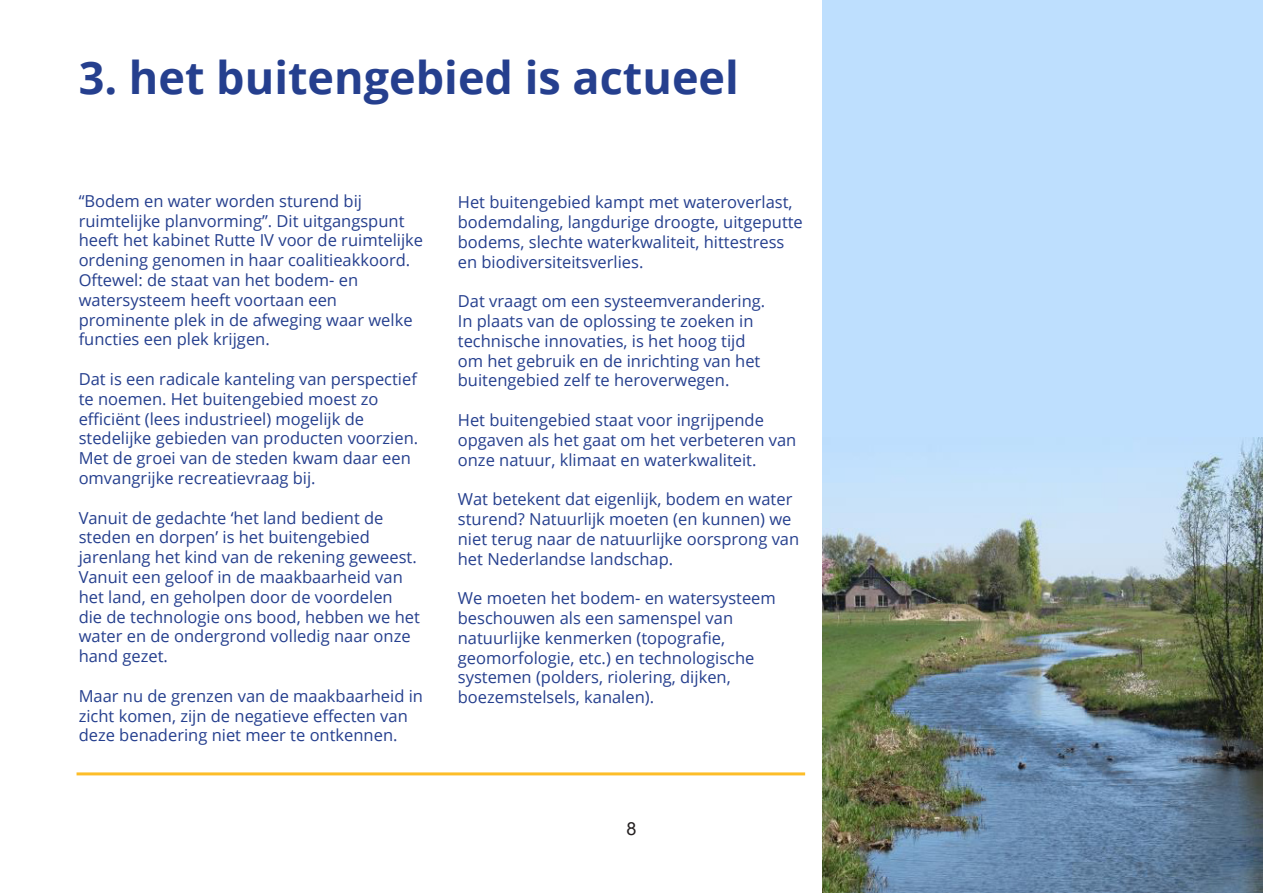
<style>
.page{position:relative;width:1263px;height:893px;background:#fff}
.page>*{position:absolute;margin:0;border:0;box-sizing:border-box;transform-origin:0 0}
.t1{font:700 45px "Open Sans";color:#253f8e}
.t2{font:18px "Arial";color:#231f20}
.t3{font:16.5px/19.8px "Open Sans";color:#253f8e}
</style>
<div class="page">
<div style="left:822px;top:0;width:441px;height:893px;background:#bedffe"></div>
<img style="left:822px;top:438px;width:440px;height:455px">
<hr style="left:77px;top:772px;width:728px;height:3px;background:#fdbd28">
<hr style="left:1262px;top:0;width:1px;height:893px;background:#a6d5cb">
<p class="t1" style="left:79px;top:46px;width:662px">3. het buitengebied is actueel</p>
<p class="t3" style="left:79px;top:190px;width:346px">“Bodem en water worden sturend bij ruimtelijke planvorming”. Dit uitgangspunt heeft het kabinet Rutte IV voor de ruimtelijke ordening genomen in haar coalitieakkoord.<br>Oftewel: de staat van het bodem- en watersysteem heeft voortaan een prominente plek in de afweging waar welke functies een plek krijgen.</p>
<p class="t3" style="left:79px;top:369px;width:341px">Dat is een radicale kanteling van perspectief te noemen. Het buitengebied moest zo efficiënt (lees industrieel) mogelijk de stedelijke gebieden van producten voorzien.<br>Met de groei van de steden kwam daar een omvangrijke recreatievraag bij.</p>
<p class="t3" style="left:79px;top:507px;width:340px">Vanuit de gedachte ‘het land bedient de steden en dorpen’ is het buitengebied jarenlang het kind van de rekening geweest.</p>
<p class="t3" style="left:79px;top:567px;width:343px">Vanuit een geloof in de maakbaarheid van het land, en geholpen door de voordelen die de technologie ons bood, hebben we het water en de ondergrond volledig naar onze hand gezet.</p>
<p class="t3" style="left:79px;top:685px;width:346px">Maar nu de grenzen van de maakbaarheid in zicht komen, zijn de negatieve effecten van deze benadering niet meer te ontkennen.</p>
<p class="t3" style="left:458px;top:192px;width:347px">Het buitengebied kampt met wateroverlast, bodemdaling, langdurige droogte, uitgeputte bodems, slechte waterkwaliteit, hittestress en biodiversiteitsverlies.</p>
<p class="t3" style="left:458px;top:291px;width:309px">Dat vraagt om een systeemverandering.<br>In plaats van de oplossing te zoeken in technische innovaties, is het hoog tijd om het gebruik en de inrichting van het buitengebied zelf te heroverwegen.</p>
<p class="t3" style="left:458px;top:410px;width:340px">Het buitengebied staat voor ingrijpende opgaven als het gaat om het verbeteren van onze natuur, klimaat en waterkwaliteit.</p>
<p class="t3" style="left:458px;top:489px;width:343px">Wat betekent dat eigenlijk, bodem en water sturend? Natuurlijk moeten (en kunnen) we niet terug naar de natuurlijke oorsprong van het Nederlandse landschap.</p>
<p class="t3" style="left:458px;top:588px;width:320px">We moeten het bodem- en watersysteem beschouwen als een samenspel van natuurlijke kenmerken (topografie, geomorfologie, etc.) en technologische systemen (polders, riolering, dijken, boezemstelsels, kanalen).</p>
<p class="t2" style="left:626px;top:816px;width:12px">8</p>
</div>
